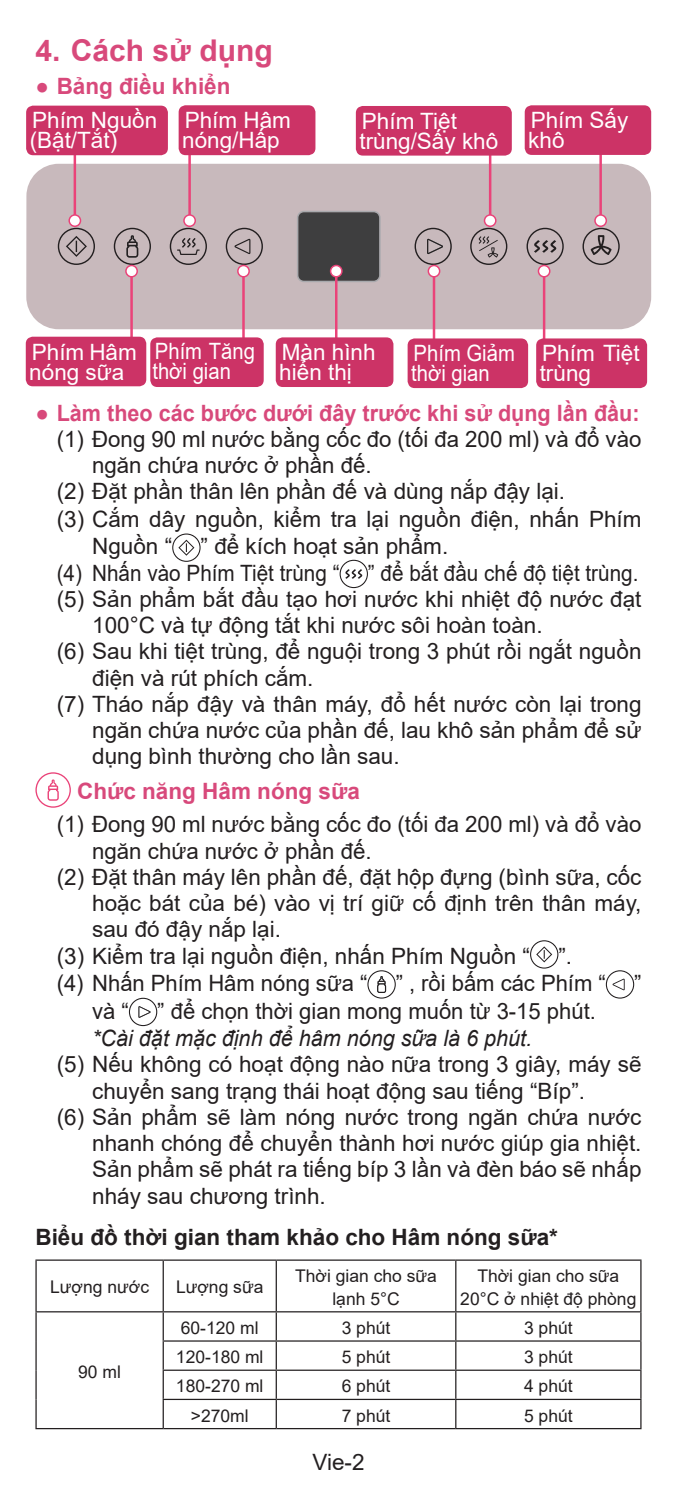
<style>
.page{position:relative;width:677px;height:1492px;background:#fff}
.page>*{position:absolute;margin:0;border:0;box-sizing:border-box;transform-origin:0 0}
.t1{font:700 30px "Arial";color:#d8497b}
.para-9{font:22.5px/26.2px "Arial";color:#231f20}
.t2{font:22.5px/20px "Arial";color:#fff}
.para-9-2{font:22.5px "Arial";color:#231f20;scale:.92 1}
.para-9-B{font:700 22.5px "Arial";color:#d8497b;scale:.96 1}
.para-9-B-2{font:700 22.5px "Arial";color:#231f20}
.para-9-3{font:italic 22.5px "Arial";color:#231f20;scale:.96 1}
.para-9-B-3{font:700 22.5px "Arial";color:#d8497b}
.t3{font:22.5px/20px "Arial";color:#fff;scale:.9 1}
.table-7{font:17.5px "Arial";color:#231f20}
.table-title{font:17.5px/22.5px "Arial";color:#231f20;text-align:center}
.s1{font-weight:400}
</style>
<div class="page">
<div style="left:26px;top:164px;width:625px;height:165px;background:#c8b9bc"></div>
<hr style="left:74px;top:150px;width:2px;height:71px;background:#ea4379">
<svg style="left:58px;top:214px;width:37px;height:51px;background:#b5a4a8"></svg>
<hr style="left:130px;top:271px;width:3px;height:81px;background:#ea4379">
<svg style="left:114px;top:228px;width:37px;height:49px;background:#b2a2a6"></svg>
<hr style="left:242px;top:271px;width:3px;height:81px;background:#ea4379">
<svg style="left:226px;top:228px;width:37px;height:49px;background:#b7a6aa"></svg>
<hr style="left:335px;top:271px;width:2px;height:81px;background:#ea4379">
<svg style="left:297px;top:211px;width:84px;height:71px;background:#4a484a"></svg>
<hr style="left:433px;top:271px;width:2px;height:81px;background:#ea4379">
<svg style="left:414px;top:228px;width:38px;height:49px;background:#b7a6aa"></svg>
<hr style="left:543px;top:271px;width:2px;height:81px;background:#ea4379">
<svg style="left:526px;top:228px;width:38px;height:49px;background:#b3a2a6"></svg>
<hr style="left:188px;top:150px;width:3px;height:71px;background:#ea4379">
<svg style="left:170px;top:214px;width:37px;height:51px;background:#b5a4a8"></svg>
<hr style="left:489px;top:150px;width:2px;height:71px;background:#ea4379">
<svg style="left:470px;top:214px;width:37px;height:51px;background:#b5a4a8"></svg>
<hr style="left:599px;top:150px;width:3px;height:71px;background:#ea4379">
<svg style="left:582px;top:214px;width:38px;height:51px;background:#b1a0a4"></svg>
<div style="left:26px;top:106px;width:142px;height:49px;background:#c36;border-radius:7px"></div>
<div style="left:179px;top:105px;width:136px;height:50px;background:#c36;border-radius:7px"></div>
<div style="left:356px;top:106px;width:156px;height:50px;background:#c36;border-radius:7px"></div>
<div style="left:525px;top:105px;width:126px;height:50px;background:#c36;border-radius:7px"></div>
<div style="left:26px;top:337px;width:120px;height:49px;background:#c36;border-radius:7px"></div>
<div style="left:150px;top:337px;width:114px;height:50px;background:#c36;border-radius:7px"></div>
<div style="left:407px;top:338px;width:121px;height:50px;background:#c36;border-radius:7px"></div>
<div style="left:276px;top:337px;width:117px;height:50px;background:#c36;border-radius:7px"></div>
<div style="left:536px;top:338px;width:111px;height:50px;background:#c36;border-radius:7px"></div>
<svg style="left:172px;top:533px;width:29px;height:29px"></svg>
<svg style="left:339px;top:560px;width:29px;height:28px"></svg>
<svg style="left:35px;top:772px;width:36px;height:36px"></svg>
<svg style="left:530px;top:940px;width:28px;height:28px"></svg>
<svg style="left:367px;top:970px;width:29px;height:28px"></svg>
<svg style="left:606px;top:970px;width:28px;height:28px"></svg>
<svg style="left:129px;top:998px;width:28px;height:28px"></svg>
<hr style="left:35px;top:1259px;width:128px;height:2px;background:#231f20">
<hr style="left:35px;top:1261px;width:2px;height:50px;background:#231f20">
<hr style="left:163px;top:1259px;width:113px;height:2px;background:#231f20">
<hr style="left:163px;top:1261px;width:1px;height:50px;background:#231f20">
<hr style="left:276px;top:1259px;width:180px;height:2px;background:#231f20">
<hr style="left:276px;top:1261px;width:1px;height:50px;background:#231f20">
<hr style="left:456px;top:1259px;width:185px;height:2px;background:#231f20">
<hr style="left:455px;top:1261px;width:1px;height:50px;background:#231f20">
<hr style="left:640px;top:1261px;width:1px;height:50px;background:#231f20">
<hr style="left:35px;top:1311px;width:128px;height:1px;background:#231f20">
<hr style="left:35px;top:1312px;width:2px;height:29px;background:#231f20">
<hr style="left:35px;top:1341px;width:2px;height:29px;background:#231f20">
<hr style="left:35px;top:1370px;width:2px;height:29px;background:#231f20">
<hr style="left:35px;top:1399px;width:2px;height:29px;background:#231f20">
<hr style="left:35px;top:1428px;width:128px;height:1px;background:#231f20">
<hr style="left:163px;top:1311px;width:113px;height:1px;background:#231f20">
<hr style="left:276px;top:1311px;width:180px;height:1px;background:#231f20">
<hr style="left:456px;top:1311px;width:185px;height:1px;background:#231f20">
<hr style="left:163px;top:1340px;width:113px;height:1px;background:#231f20">
<hr style="left:276px;top:1340px;width:180px;height:1px;background:#231f20">
<hr style="left:456px;top:1340px;width:185px;height:1px;background:#231f20">
<hr style="left:163px;top:1369px;width:113px;height:2px;background:#231f20">
<hr style="left:276px;top:1369px;width:180px;height:2px;background:#231f20">
<hr style="left:456px;top:1369px;width:185px;height:2px;background:#231f20">
<hr style="left:163px;top:1399px;width:113px;height:1px;background:#231f20">
<svg style="left:163px;top:1312px;width:1px;height:116px"></svg>
<hr style="left:276px;top:1399px;width:180px;height:1px;background:#231f20">
<svg style="left:276px;top:1312px;width:1px;height:116px"></svg>
<hr style="left:456px;top:1399px;width:185px;height:1px;background:#231f20">
<svg style="left:455px;top:1312px;width:1px;height:116px"></svg>
<svg style="left:640px;top:1312px;width:1px;height:116px"></svg>
<hr style="left:163px;top:1428px;width:113px;height:1px;background:#231f20">
<hr style="left:276px;top:1428px;width:180px;height:1px;background:#231f20">
<hr style="left:456px;top:1428px;width:185px;height:1px;background:#231f20">
<p class="t1" style="left:35px;top:29px;width:239px">4. Cách sử dụng</p>
<p class="para-9-B-3" style="left:35px;top:70px;width:197px"><span class="s1">●</span> Bảng điều khiển</p>
<p class="t2" style="left:30px;top:110px;width:129px">Phím Nguồn (Bật/Tắt)</p>
<p class="t2" style="left:182px;top:110px;width:110px">Phím Hâm nóng/Hấp</p>
<p class="t2" style="left:359px;top:111px;width:140px">Phím Tiệt trùng/Sấy khô</p>
<p class="t2" style="left:528px;top:110px;width:102px">Phím Sấy khô</p>
<p class="t2" style="left:29px;top:341px;width:109px">Phím Hâm nóng sữa</p>
<p class="t3" style="left:152px;top:341px;width:115px">Phím Tăng thời gian</p>
<p class="t3" style="left:411px;top:343px;width:117px">Phím Giảm thời gian</p>
<p class="t2" style="left:279px;top:342px;width:98px">Màn hình hiển thị</p>
<p class="t2" style="left:540px;top:343px;width:101px">Phím Tiệt trùng</p>
<p class="para-9-B" style="left:35px;top:397px;width:631px"><span class="s1">●</span> Làm theo các bước dưới đây trước khi sử dụng lần đầu:</p>
<p class="para-9" style="left:92px;top:426px;width:551px;text-indent:-35px">(1) Đong 90 ml nước bằng cốc đo (tối đa 200 ml) và đổ vào ngăn chứa nước ở phần đế.</p>
<p class="para-9" style="left:57px;top:478px;width:510px">(2) Đặt phần thân lên phần đế và dùng nắp đậy lại.</p>
<p class="para-9" style="left:92px;top:505px;width:551px;line-height:27.5px;text-indent:-35px">(3) Cắm dây nguồn, kiểm tra lại nguồn điện, nhấn Phím<br>Nguồn “</p>
<p class="para-9" style="left:201px;top:533px;width:249px">” để kích hoạt sản phẩm.</p>
<p class="para-9-2" style="left:57px;top:557px;width:309px">(4) Nhấn vào Phím Tiệt trùng “</p>
<p class="para-9-2" style="left:368px;top:557px;width:295px">” để bắt đầu chế độ tiệt trùng.</p>
<p class="para-9" style="left:92px;top:586px;width:551px;text-indent:-35px">(5) Sản phẩm bắt đầu tạo hơi nước khi nhiệt độ nước đạt<br>100°C và tự động tắt khi nước sôi hoàn toàn.</p>
<p class="para-9" style="left:92px;top:638px;width:551px;text-indent:-35px">(6) Sau khi tiệt trùng, để nguội trong 3 phút rồi ngắt nguồn điện và rút phích cắm.</p>
<p class="para-9" style="left:92px;top:691px;width:551px;text-align:justify;text-indent:-35px">(7) Tháo nắp đậy và thân máy, đổ hết nước còn lại trong ngăn chứa nước của phần đế, lau khô sản phẩm để sử dụng bình thường cho lần sau.</p>
<p class="para-9-B-3" style="left:77px;top:775px;width:284px">Chức năng Hâm nóng sữa</p>
<p class="para-9" style="left:92px;top:811px;width:551px;text-indent:-35px">(1) Đong 90 ml nước bằng cốc đo (tối đa 200 ml) và đổ vào ngăn chứa nước ở phần đế.</p>
<p class="para-9" style="left:92px;top:864px;width:551px;text-align:justify;text-indent:-35px">(2) Đặt thân máy lên phần đế, đặt hộp đựng (bình sữa, cốc hoặc bát của bé) vào vị trí giữ cố định trên thân máy, sau đó đậy nắp lại.</p>
<p class="para-9" style="left:57px;top:942px;width:475px">(3) Kiểm tra lại nguồn điện, nhấn Phím Nguồn “</p>
<p class="para-9" style="left:558px;top:942px;width:15px">”.</p>
<p class="para-9" style="left:57px;top:970px;width:312px">(4) Nhấn Phím Hâm nóng sữa “</p>
<p class="para-9" style="left:396px;top:970px;width:211px">” , rồi bấm các Phím “</p>
<p class="para-9" style="left:634px;top:970px;width:9px">”</p>
<p class="para-9" style="left:92px;top:997px;width:38px">và “</p>
<p class="para-9" style="left:157px;top:997px;width:440px">” để chọn thời gian mong muốn từ 3-15 phút.</p>
<p class="para-9-3" style="left:92px;top:1023px;width:460px">*Cài đặt mặc định để hâm nóng sữa là 6 phút.</p>
<p class="para-9" style="left:92px;top:1051px;width:551px;text-indent:-35px">(5) Nếu không có hoạt động nào nữa trong 3 giây, máy sẽ chuyển sang trạng thái hoạt động sau tiếng “Bíp”.</p>
<p class="para-9" style="left:92px;top:1104px;width:551px;text-align:justify;text-indent:-35px">(6) Sản phẩm sẽ làm nóng nước trong ngăn chứa nước nhanh chóng để chuyển thành hơi nước giúp gia nhiệt.<br>Sản phẩm sẽ phát ra tiếng bíp 3 lần và đèn báo sẽ nhấp nháy sau chương trình.</p>
<p class="para-9-B-2" style="left:35px;top:1221px;width:524px">Biểu đồ thời gian tham khảo cho Hâm nóng sữa*</p>
<p class="table-title" style="left:50px;top:1276px;width:100px">Lượng nước</p>
<p class="table-title" style="left:176px;top:1276px;width:89px">Lượng sữa</p>
<p class="table-title" style="left:295px;top:1265px;width:143px">Thời gian cho sữa lạnh 5°C</p>
<p class="table-title" style="left:460px;top:1265px;width:178px">Thời gian cho sữa<br>20°C ở nhiệt độ phòng</p>
<p class="table-7" style="left:78px;top:1359px;width:44px">90 ml</p>
<p class="table-7" style="left:181px;top:1316px;width:79px">60-120 ml</p>
<p class="table-7" style="left:342px;top:1316px;width:50px">3 phút</p>
<p class="table-7" style="left:524px;top:1316px;width:50px">3 phút</p>
<p class="table-7" style="left:176px;top:1345px;width:89px">120-180 ml</p>
<p class="table-7" style="left:342px;top:1345px;width:50px">5 phút</p>
<p class="table-7" style="left:524px;top:1345px;width:50px">3 phút</p>
<p class="table-7" style="left:176px;top:1374px;width:89px">180-270 ml</p>
<p class="table-7" style="left:342px;top:1374px;width:50px">6 phút</p>
<p class="table-7" style="left:524px;top:1374px;width:50px">4 phút</p>
<p class="table-7" style="left:191px;top:1403px;width:59px">&gt;270ml</p>
<p class="table-7" style="left:342px;top:1403px;width:50px">7 phút</p>
<p class="table-7" style="left:524px;top:1403px;width:50px">5 phút</p>
<p class="para-9" style="left:312px;top:1448px;width:54px">Vie-2</p>
</div>
